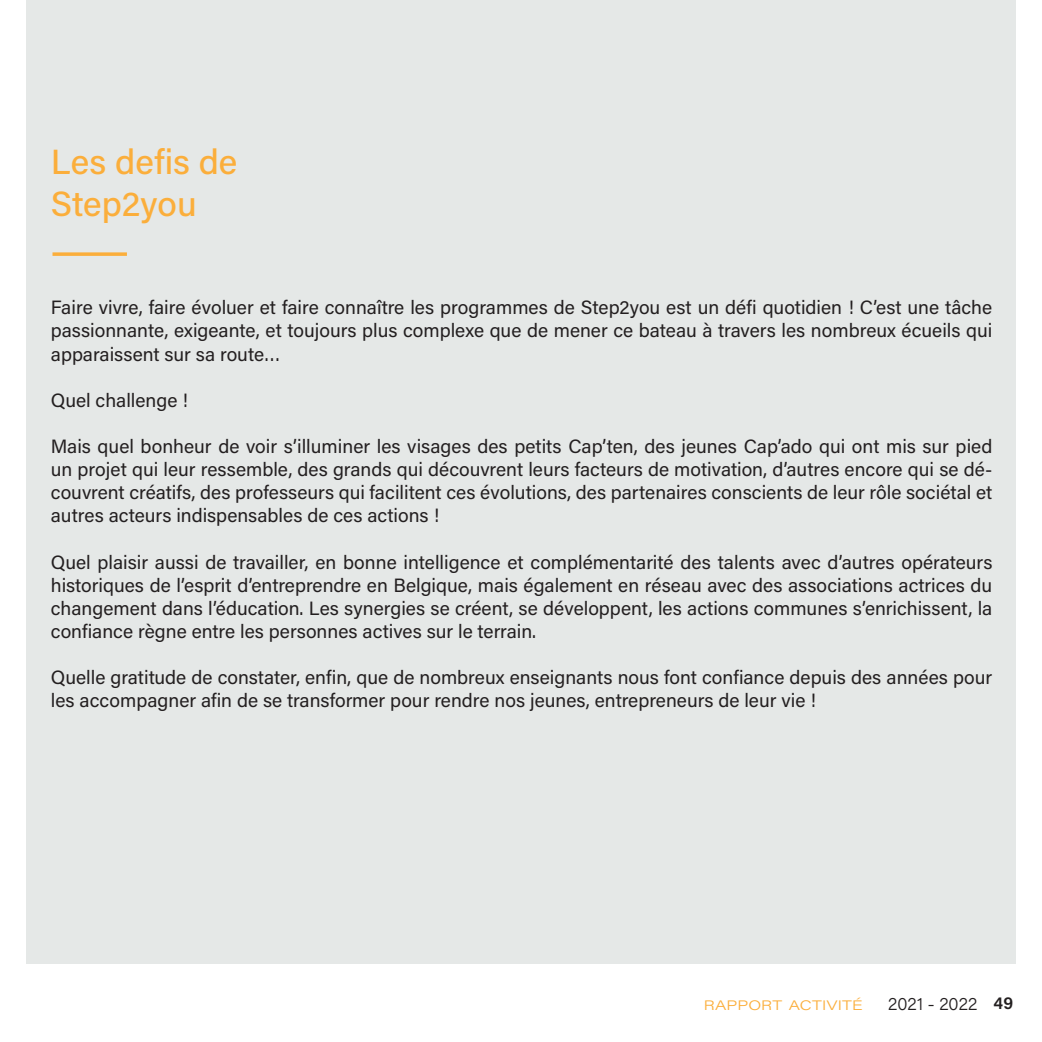
<style>
.page{position:relative;width:1042px;height:1042px;background:#fff}
.page>*{position:absolute;margin:0;border:0;box-sizing:border-box;transform-origin:0 0}
.t1{font:35px/42px "Acumin Variable Concept";color:#fbae3b}
.t2{font:19.25px/23.1px "Acumin Pro";color:#231f20;text-align:justify}
.t3{font:17.5px "Acumin Variable Concept";letter-spacing:.005em;color:#231f20;scale:.9 1}
.t4{font:13.47px "Acumin Variable Concept";letter-spacing:.005em;color:#fbae3b;scale:1.11 1}
.s1{font-style:inherit}
</style>
<div class="page">
<div style="left:26px;top:0;width:989px;height:964px;background:#e5e8e7"></div>
<svg style="left:52px;top:252px;width:75px;height:4px"></svg>
<h1 class="t1" style="left:51px;top:140px;width:188px">Les defis de<br>Step2you</h1>
<p class="t2" style="left:51px;top:295px;width:943px">Faire vivre, faire évoluer et faire connaître les programmes de Step2you est un défi quotidien ! C’est une tâche passionnante, exigeante, et toujours plus complexe que de mener ce bateau à travers les nombreux écueils qui apparaissent sur sa route…</p>
<p class="t2" style="left:51px;top:388px;width:139px">Quel challenge !</p>
<p class="t2" style="left:51px;top:434px;width:943px">Mais quel bonheur de voir s’illuminer les visages des petits Cap’ten, des jeunes Cap’ado qui ont mis sur pied un projet qui leur ressemble, des grands qui découvrent leurs facteurs de motivation, d’autres encore qui se dé&shy;couvrent créatifs, des professeurs qui facilitent ces évolutions, des partenaires conscients de leur rôle sociétal et autres acteurs indispensables de ces actions !</p>
<p class="t2" style="left:51px;top:549px;width:943px">Quel plaisir aussi de travailler, en bonne intelligence et complémentarité des talents avec d’autres opérateurs historiques de l’esprit d’entreprendre en Belgique, mais également en réseau avec des associations actrices du changement dans l’éducation. Les synergies se créent, se développent, les actions communes s’enrichissent, la confiance règne entre les personnes actives sur le terrain.</p>
<p class="t2" style="left:51px;top:665px;width:943px">Quelle gratitude de constater, enfin, que de nombreux enseignants nous font confiance depuis des années pour les accompagner afin de se transformer pour rendre nos jeunes, entrepreneurs de leur vie !</p>
<p class="t4" style="left:704px;top:996px;width:144px">RAPPORT ACTIVITÉ</p>
<p class="t3" style="left:888px;top:991px;width:140px">2021 - 2022 <span class="s1">49</span></p>
</div>
